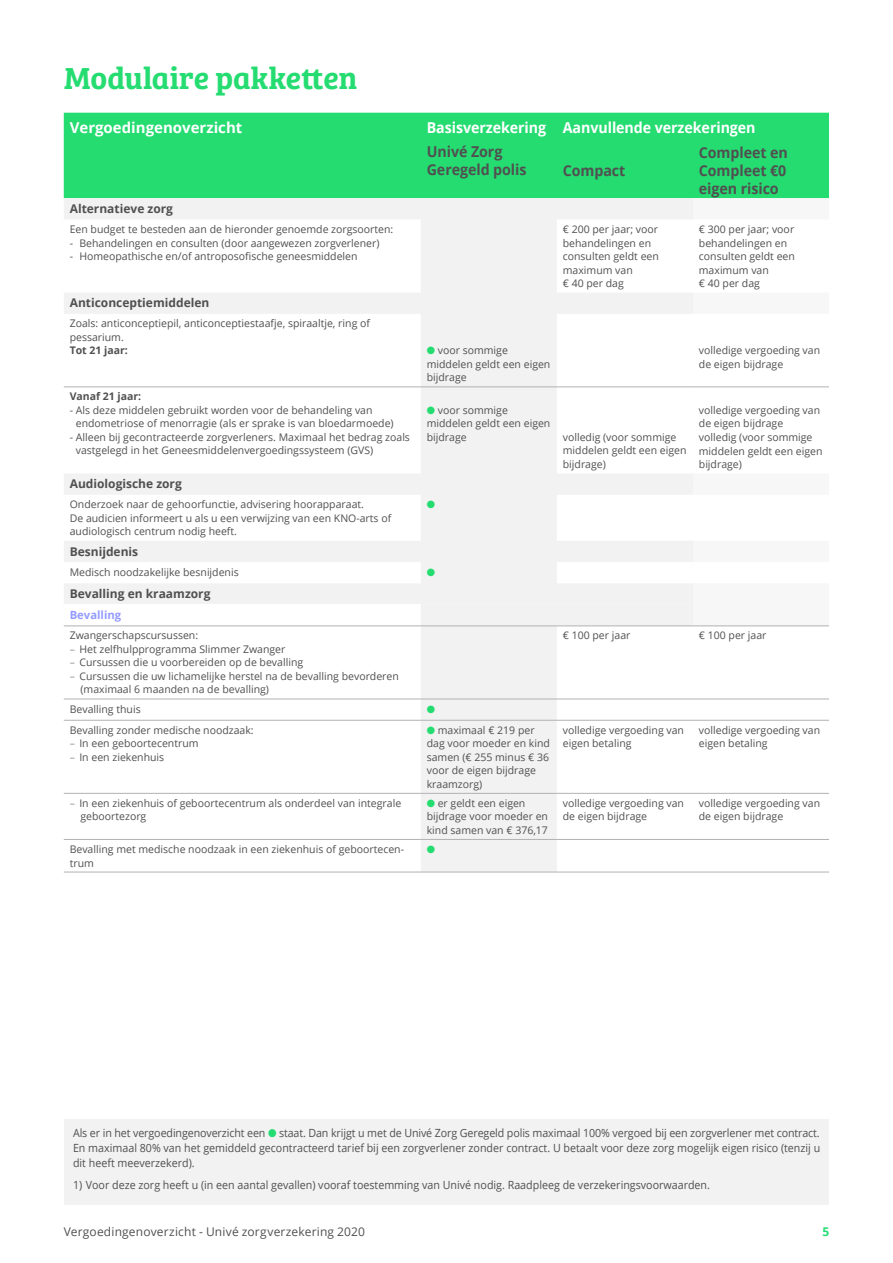
<style>
.page{position:relative;width:893px;height:1263px;background:#fff}
.page>*{position:absolute;margin:0;border:0;box-sizing:border-box;transform-origin:0 0}
.t1{font:31.5px "Bree Serif Sb";color:#25dc71}
.t2{font:700 15px/18px "Open Sans";letter-spacing:-.005em;color:#505050;scale:.95 1}
.t3{font:700 15px "Open Sans";letter-spacing:-.005em;color:#fff;scale:.95 1}
.t4{font:700 15px "Open Sans";letter-spacing:-.005em;color:#fff}
.t5{font:700 12px "Open Sans";color:#505050}
.t6{font:12px "Open Sans";letter-spacing:.015em;color:#505050}
.t7{font:700 12px "Open Sans";color:#25dc71}
.t8{font:11.25px/15px "Open Sans";color:#505050;text-align:justify;scale:.95 1}
.t9{font:700 11.25px "Open Sans";color:#949bff}
.t10{font:10.5px/13.5px "Open Sans";color:#505050}
.t11{font:700 10.5px "Open Sans";color:#505050}
.t12{font:10.5px "Zapf Dingbats ITC";color:#25dc71}
.s1{color:#25dc71}
.s2{font-family:"Graphik";font-weight:300}
</style>
<div class="page">
<div style="left:64px;top:113px;width:765px;height:85px;background:#25dc71"></div>
<svg style="left:64px;top:198px;width:629px;height:674px"></svg>
<svg style="left:693px;top:198px;width:136px;height:190px"></svg>
<div style="left:64px;top:605px;width:357px;height:21px;background:#fff"></div>
<div style="left:421px;top:605px;width:272px;height:20px;background:#f2f2f2"></div>
<hr style="left:64px;top:386px;width:357px;height:1px;background:#b2b2b2">
<hr style="left:421px;top:386px;width:136px;height:1px;background:#b2b2b2">
<hr style="left:557px;top:386px;width:136px;height:1px;background:#b2b2b2">
<hr style="left:693px;top:386px;width:136px;height:1px;background:#b2b2b2">
<hr style="left:64px;top:625px;width:357px;height:1px;background:#b2b2b2">
<hr style="left:421px;top:625px;width:136px;height:1px;background:#b2b2b2">
<hr style="left:557px;top:625px;width:136px;height:1px;background:#b2b2b2">
<hr style="left:693px;top:625px;width:136px;height:1px;background:#b2b2b2">
<hr style="left:64px;top:699px;width:357px;height:1px;background:#b2b2b2">
<hr style="left:421px;top:699px;width:136px;height:1px;background:#b2b2b2">
<hr style="left:557px;top:699px;width:136px;height:1px;background:#b2b2b2">
<hr style="left:693px;top:699px;width:136px;height:1px;background:#b2b2b2">
<hr style="left:64px;top:720px;width:357px;height:1px;background:#b2b2b2">
<hr style="left:421px;top:720px;width:136px;height:1px;background:#b2b2b2">
<hr style="left:557px;top:720px;width:136px;height:1px;background:#b2b2b2">
<hr style="left:693px;top:720px;width:136px;height:1px;background:#b2b2b2">
<hr style="left:64px;top:793px;width:357px;height:1px;background:#b2b2b2">
<hr style="left:421px;top:793px;width:136px;height:1px;background:#b2b2b2">
<hr style="left:557px;top:793px;width:136px;height:1px;background:#b2b2b2">
<hr style="left:693px;top:793px;width:136px;height:1px;background:#b2b2b2">
<hr style="left:64px;top:839px;width:357px;height:1px;background:#b2b2b2">
<hr style="left:421px;top:839px;width:136px;height:1px;background:#b2b2b2">
<hr style="left:557px;top:839px;width:136px;height:1px;background:#b2b2b2">
<hr style="left:693px;top:839px;width:136px;height:1px;background:#b2b2b2">
<hr style="left:64px;top:872px;width:357px;height:1px;background:#b2b2b2">
<hr style="left:421px;top:872px;width:136px;height:1px;background:#b2b2b2">
<hr style="left:557px;top:872px;width:136px;height:1px;background:#b2b2b2">
<hr style="left:693px;top:872px;width:136px;height:1px;background:#b2b2b2">
<div style="left:65px;top:1119px;width:764px;height:85px;background:#f2f2f2"></div>
<h1 class="t1" style="left:64px;top:54px;width:295px">Modulaire pakketten</h1>
<h2 class="t4" style="left:70px;top:117px;width:174px">Vergoedingenoverzicht</h2>
<h2 class="t3" style="left:427px;top:117px;width:348px">Basisverzekering Aanvullende verzekeringen</h2>
<h2 class="t2" style="left:427px;top:143px;width:107px">Univé Zorg<br>Geregeld polis</h2>
<h2 class="t2" style="left:699px;top:143px;width:95px;text-align:justify">Compleet en Compleet €0 eigen risico</h2>
<h2 class="t2" style="left:563px;top:161px;width:67px">Compact</h2>
<p class="t5" style="left:70px;top:200px;width:105px">Alternatieve zorg</p>
<p class="t10" style="left:70px;top:222px;width:325px">Een budget te besteden aan de hieronder genoemde zorgsoorten:</p>
<p class="t10" style="left:70px;top:236px;width:311px">- Behandelingen en consulten (door aangewezen zorgverlener)</p>
<p class="t10" style="left:70px;top:249px;width:289px">- Homeopathische en/of antroposofische geneesmiddelen</p>
<p class="t10" style="left:563px;top:222px;width:98px">€ 200 per jaar; voor behandelingen en consulten geldt een maximum van<br>€ 40 per dag</p>
<p class="t10" style="left:699px;top:222px;width:98px">€ 300 per jaar; voor behandelingen en consulten geldt een maximum van<br>€ 40 per dag</p>
<p class="t5" style="left:70px;top:294px;width:141px">Anticonceptiemiddelen</p>
<p class="t10" style="left:70px;top:317px;width:302px">Zoals: anticonceptiepil, anticonceptiestaafje, spiraaltje, ring of pessarium.</p>
<p class="t11" style="left:70px;top:343px;width:60px">Tot 21 jaar:</p>
<p class="t10" style="left:427px;top:343px;width:125px"><span class="s1">●</span> voor sommige middelen geldt een eigen bijdrage</p>
<p class="t10" style="left:699px;top:344px;width:123px">volledige vergoeding van de eigen bijdrage</p>
<p class="t11" style="left:70px;top:389px;width:73px">Vanaf 21 jaar:</p>
<p class="t10" style="left:76px;top:403px;width:319px;text-indent:-6px">- Als deze middelen gebruikt worden voor de behandeling van endometriose of menorragie (als er sprake is van bloedarmoede)</p>
<p class="t10" style="left:76px;top:430px;width:336px;text-indent:-6px">- Alleen bij gecontracteerde zorgverleners. Maximaal het bedrag zoals vastgelegd in het Geneesmiddelenvergoedingssysteem (GVS)</p>
<p class="t10" style="left:699px;top:403px;width:125px">volledige vergoeding van de eigen bijdrage volledig (voor sommige middelen geldt een eigen bijdrage)</p>
<p class="t10" style="left:427px;top:403px;width:125px"><span class="s1">●</span> voor sommige middelen geldt een eigen bijdrage</p>
<p class="t10" style="left:563px;top:430px;width:125px">volledig (voor sommige middelen geldt een eigen bijdrage)</p>
<p class="t5" style="left:70px;top:475px;width:114px">Audiologische zorg</p>
<p class="t10" style="left:70px;top:497px;width:323px">Onderzoek naar de gehoorfunctie, advisering hoorapparaat.<br>De audicien informeert u als u een verwijzing van een KNO-arts of audiologisch centrum nodig heeft.</p>
<p class="t12" style="left:427px;top:500px;width:10px">●</p>
<p class="t5" style="left:70px;top:543px;width:70px">Besnijdenis</p>
<p class="t10" style="left:70px;top:565px;width:171px">Medisch noodzakelijke besnijdenis</p>
<p class="t12" style="left:427px;top:567px;width:10px">●</p>
<p class="t5" style="left:70px;top:585px;width:142px">Bevalling en kraamzorg</p>
<p class="t9" style="left:70px;top:607px;width:53px">Bevalling</p>
<p class="t10" style="left:70px;top:629px;width:130px">Zwangerschapscursussen:</p>
<p class="t10" style="left:70px;top:642px;width:217px"><span class="s2">–</span> Het zelfhulpprogramma Slimmer Zwanger</p>
<p class="t10" style="left:70px;top:656px;width:235px"><span class="s2">–</span> Cursussen die u voorbereiden op de bevalling</p>
<p class="t10" style="left:80px;top:669px;width:320px;text-indent:-11px"><span class="s2">–</span> Cursussen die uw lichamelijke herstel na de bevalling bevorderen (maximaal 6 maanden na de bevalling)</p>
<p class="t10" style="left:563px;top:629px;width:69px">€ 100 per jaar</p>
<p class="t10" style="left:699px;top:629px;width:69px">€ 100 per jaar</p>
<p class="t10" style="left:70px;top:702px;width:72px">Bevalling thuis</p>
<p class="t12" style="left:427px;top:704px;width:10px">●</p>
<p class="t10" style="left:70px;top:723px;width:186px">Bevalling zonder medische noodzaak:</p>
<p class="t10" style="left:70px;top:736px;width:130px"><span class="s2">–</span> In een geboortecentrum</p>
<p class="t10" style="left:70px;top:750px;width:96px"><span class="s2">–</span> In een ziekenhuis</p>
<p class="t10" style="left:427px;top:723px;width:125px"><span class="s1">●</span> maximaal € 219 per dag voor moeder en kind samen (€ 255 minus € 36 voor de eigen bijdrage kraamzorg)</p>
<p class="t10" style="left:563px;top:723px;width:123px">volledige vergoeding van eigen betaling</p>
<p class="t10" style="left:699px;top:723px;width:123px">volledige vergoeding van eigen betaling</p>
<p class="t10" style="left:80px;top:796px;width:322px;text-indent:-11px"><span class="s2">–</span> In een ziekenhuis of geboortecentrum als onderdeel van integrale geboortezorg</p>
<p class="t10" style="left:427px;top:796px;width:123px"><span class="s1">●</span> er geldt een eigen bijdrage voor moeder en kind samen van € 376,17</p>
<p class="t10" style="left:563px;top:796px;width:123px">volledige vergoeding van de eigen bijdrage</p>
<p class="t10" style="left:699px;top:796px;width:123px">volledige vergoeding van de eigen bijdrage</p>
<p class="t10" style="left:70px;top:842px;width:336px">Bevalling met medische noodzaak in een ziekenhuis of geboortecen&shy;trum</p>
<p class="t12" style="left:427px;top:844px;width:10px">●</p>
<p class="t8" style="left:73px;top:1125px;width:788px">Als er in het vergoedingenoverzicht een <span class="s1">●</span> staat. Dan krijgt u met de Univé Zorg Geregeld polis maximaal 100% vergoed bij een zorgverlener met contract.<br>En maximaal 80% van het gemiddeld gecontracteerd tarief bij een zorgverlener zonder contract. U betaalt voor deze zorg mogelijk eigen risico (tenzij u dit heeft meeverzekerd).</p>
<p class="t8" style="left:73px;top:1177px;width:672px">1) Voor deze zorg heeft u (in een aantal gevallen) vooraf toestemming van Univé nodig. Raadpleeg de verzekeringsvoorwaarden.</p>
<p class="t6" style="left:64px;top:1224px;width:303px">Vergoedingenoverzicht - Univé zorgverzekering 2020</p>
<p class="t7" style="left:822px;top:1223px;width:8px">5</p>
</div>
